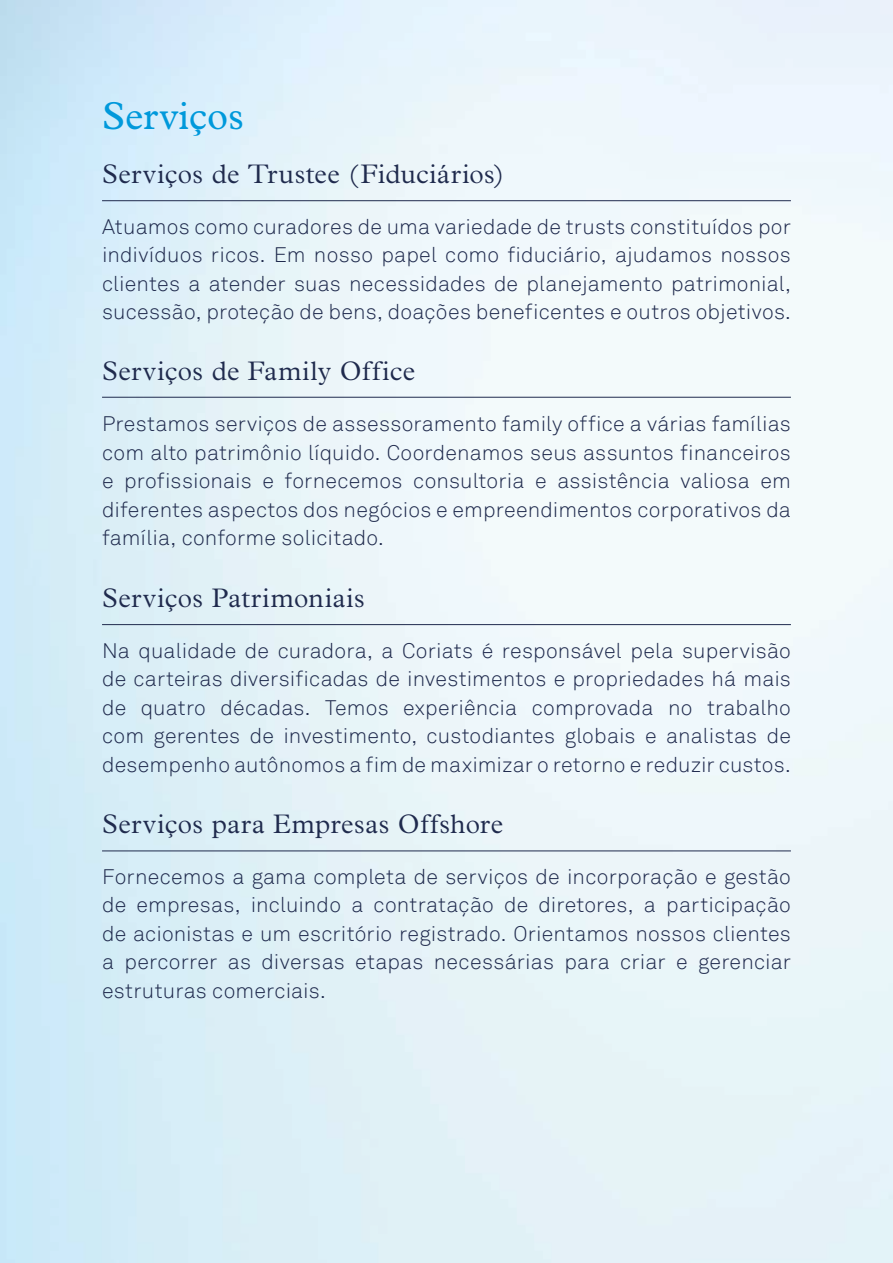
<style>
.page{position:relative;width:893px;height:1263px;background:#fff}
.page>*{position:absolute;margin:0;border:0;box-sizing:border-box;transform-origin:0 0}
.t1{font:39px "Plantin";color:#0099db}
.t2{font:300 27px "Plantin";letter-spacing:.02em;color:#1f2a4d}
.t3{font:300 21px/28.5px "Akkurat";letter-spacing:.01em;color:#1f2a4d;text-align:justify}
</style>
<div class="page">
<hr style="left:102px;top:200px;width:689px;height:1px;background:#1f2a4d">
<hr style="left:102px;top:397px;width:689px;height:1px;background:#1f2a4d">
<hr style="left:102px;top:624px;width:689px;height:1px;background:#1f2a4d">
<hr style="left:102px;top:850px;width:689px;height:1px;background:#1f2a4d">
<h1 class="t1" style="left:102px;top:94px;width:143px">Serviços</h1>
<p class="t2" style="left:102px;top:158px;width:404px">Serviços de Trustee (Fiduciários)</p>
<p class="t3" style="left:102px;top:212px;width:690px">Atuamos como curadores de uma variedade de trusts constituídos por indivíduos ricos. Em nosso papel como fiduciário, ajudamos nossos clientes a atender suas necessidades de planejamento patrimonial, sucessão, proteção de bens, doações beneficentes e outros objetivos.</p>
<p class="t2" style="left:102px;top:356px;width:315px">Serviços de Family Office</p>
<p class="t3" style="left:102px;top:410px;width:690px">Prestamos serviços de assessoramento family office a várias famílias com alto patrimônio líquido. Coordenamos seus assuntos financeiros e profissionais e fornecemos consultoria e assistência valiosa em diferentes aspectos dos negócios e empreendimentos corporativos da família, conforme solicitado.</p>
<p class="t2" style="left:102px;top:582px;width:264px">Serviços Patrimoniais</p>
<p class="t3" style="left:102px;top:636px;width:690px">Na qualidade de curadora, a Coriats é responsável pela supervisão de carteiras diversificadas de investimentos e propriedades há mais de quatro décadas. Temos experiência comprovada no trabalho com gerentes de investimento, custodiantes globais e analistas de desempenho autônomos a fim de maximizar o retorno e reduzir custos.</p>
<p class="t2" style="left:102px;top:808px;width:403px">Serviços para Empresas Offshore</p>
<p class="t3" style="left:102px;top:863px;width:690px">Fornecemos a gama completa de serviços de incorporação e gestão de empresas, incluindo a contratação de diretores, a participação de acionistas e um escritório registrado. Orientamos nossos clientes a percorrer as diversas etapas necessárias para criar e gerenciar estruturas comerciais.</p>
</div>
